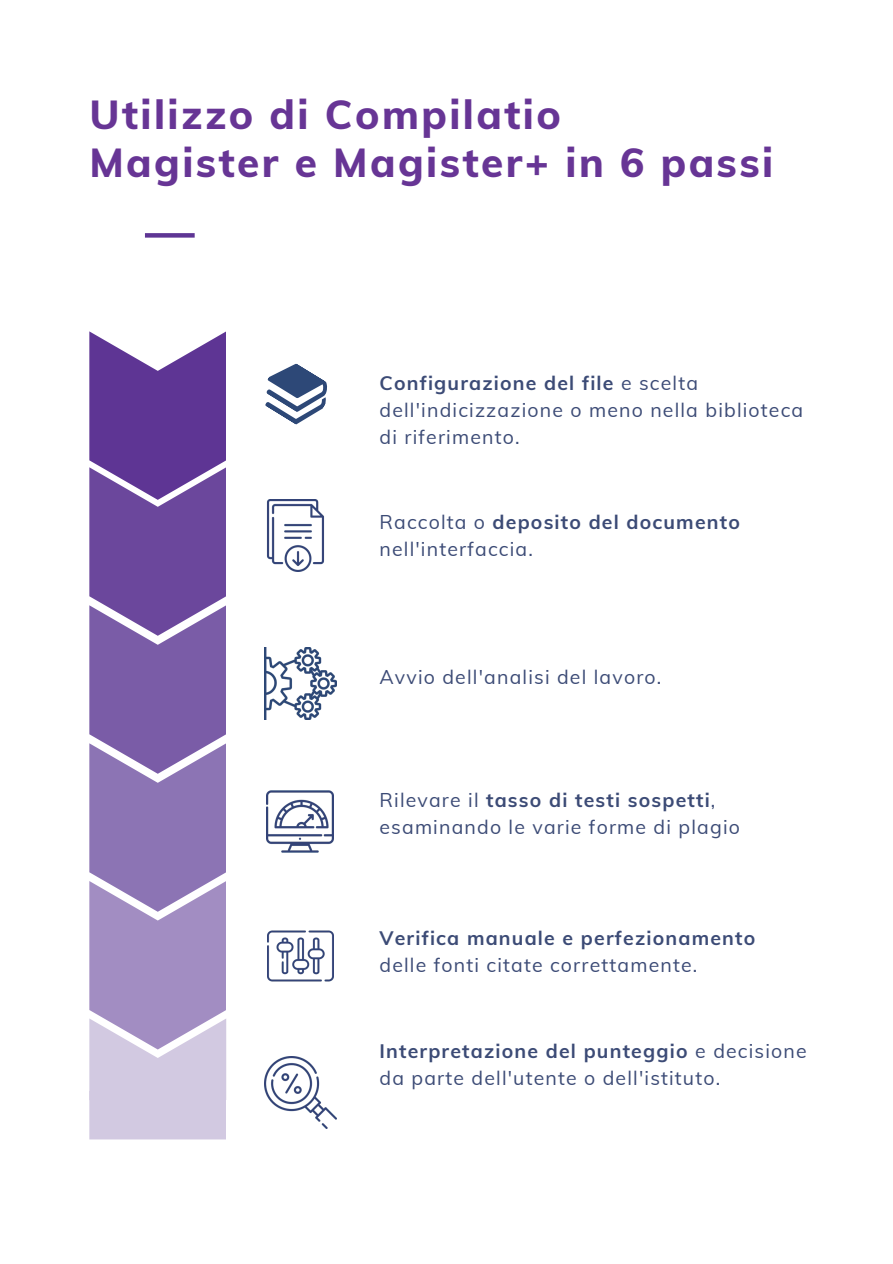
<style>
.page{position:relative;width:893px;height:1264px;background:#fff}
.page>*{position:absolute;margin:0;border:0;box-sizing:border-box;transform-origin:0 0}
.t1{font:800 40.5px/48.3px "Muli";letter-spacing:.06em;color:#673595}
.t2{font:19.5px/27px "Muli";letter-spacing:.06em;color:#3c4b76}
.t3{font:700 19.5px "Muli";letter-spacing:.06em;color:#3c4b76}
.s1{font-weight:700}
</style>
<div class="page">
<svg style="left:89px;top:331px;width:137px;height:808px;background:#9279b7"></svg>
<img style="left:264px;top:648px;width:72px;height:72px">
<img style="left:266px;top:790px;width:68px;height:63px">
<img style="left:268px;top:930px;width:65px;height:52px">
<img style="left:264px;top:1056px;width:72px;height:72px">
<div style="left:145px;top:233px;width:50px;height:5px;background:#5e3594"></div>
<img style="left:267px;top:500px;width:57px;height:72px">
<svg style="left:265px;top:363px;width:62px;height:61px"></svg>
<h1 class="t1" style="left:89px;top:88px;width:685px">Utilizzo di Compilatio<br>Magister e Magister+ in 6 passi</h1>
<p class="t2" style="left:379px;top:369px;width:425px"><span class="s1">Configurazione del file</span> e scelta dell'indicizzazione o meno nella biblioteca di riferimento.</p>
<p class="t2" style="left:379px;top:507px;width:362px">Raccolta o <span class="s1">deposito del documento </span>nell'interfaccia.</p>
<p class="t2" style="left:379px;top:662px;width:283px">Avvio dell'analisi del lavoro.</p>
<p class="t2" style="left:379px;top:785px;width:362px">Rilevare il <span class="s1">tasso di testi sospetti</span>, esaminando le varie forme di plagio</p>
<p class="t3" style="left:379px;top:924px;width:377px">Verifica manuale e perfezionamento</p>
<p class="t2" style="left:379px;top:951px;width:319px">delle fonti citate correttamente.</p>
<p class="t2" style="left:379px;top:1036px;width:429px"><span class="s1">Interpretazione del punteggio</span> e decisione da parte dell'utente o dell'istituto.</p>
</div>
